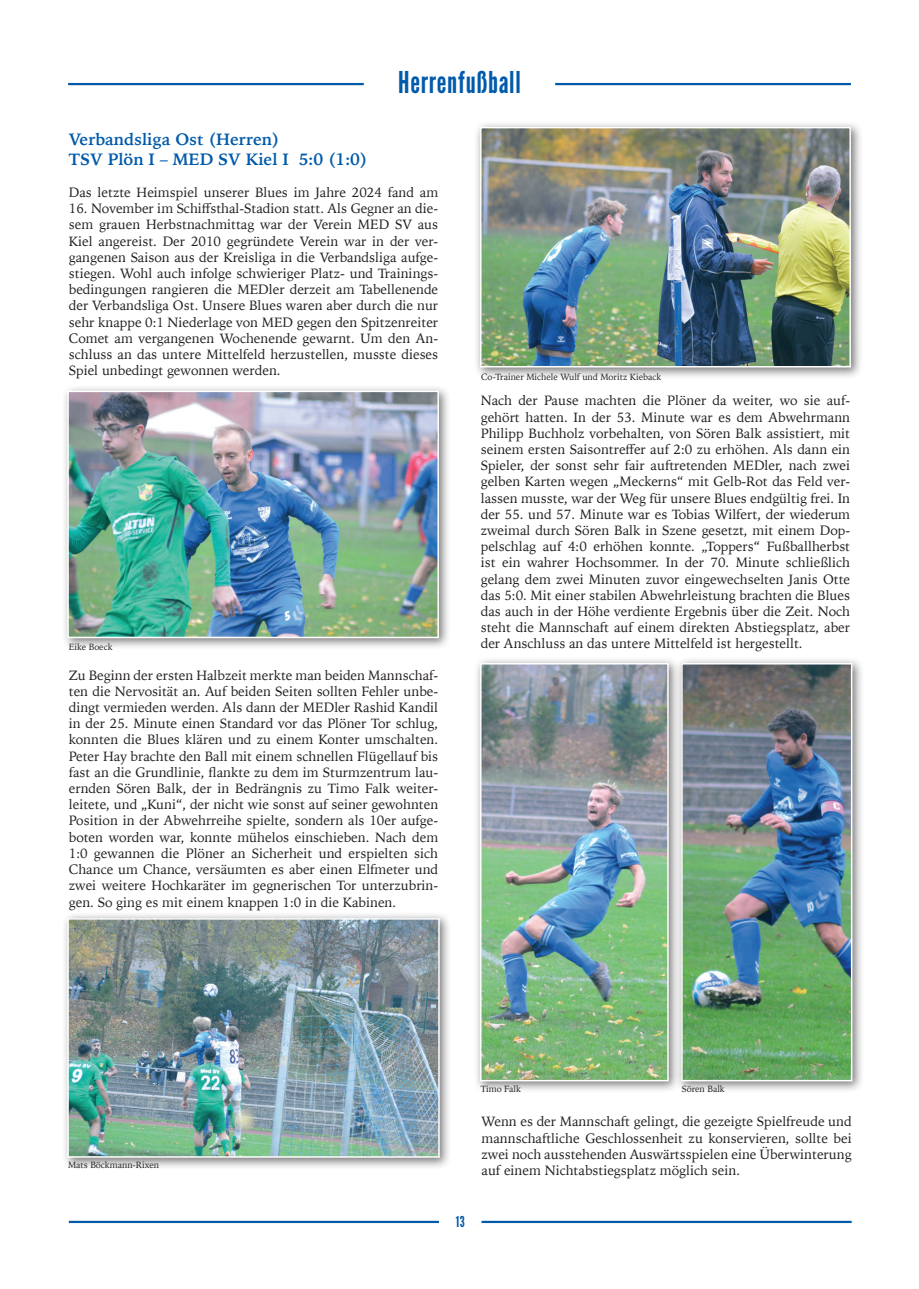
<style>
.page{position:relative;width:919px;height:1289px;background:#fff}
.page>*{position:absolute;margin:0;border:0;box-sizing:border-box;transform-origin:0 0}
.t1{font:30px "League Gothic";letter-spacing:.025em;color:#015aaa}
.t2{font:700 16.5px/19.8px "Iowan Old Style";color:#015aaa}
.t3{font:15px "League Gothic";color:#015aaa}
.t4{font:13.5px/16.2px "Iowan Old Style";color:#231f20;text-align:justify}
.t5{font:9px "Iowan Old Style";color:#231f20}
</style>
<div class="page">
<hr style="left:69px;top:1220px;width:370px;height:2px;background:#015aaa">
<hr style="left:481px;top:1220px;width:370px;height:2px;background:#015aaa">
<hr style="left:68px;top:83px;width:296px;height:2px;background:#015aaa">
<hr style="left:555px;top:83px;width:295px;height:2px;background:#015aaa">
<div style="left:61px;top:384px;width:390px;height:266px;background:#231f20;opacity:.6"></div>
<img style="left:70px;top:393px;width:366px;height:242px">
<div style="left:67px;top:390px;width:372px;height:248px;border:2px solid #fff"></div>
<div style="left:61px;top:912px;width:391px;height:257px;background:#231f20;opacity:.6"></div>
<img style="left:70px;top:921px;width:366px;height:233px">
<div style="left:67px;top:918px;width:372px;height:239px;border:2px solid #fff"></div>
<div style="left:474px;top:121px;width:389px;height:259px;background:#231f20;opacity:.6"></div>
<img style="left:483px;top:130px;width:364px;height:234px">
<div style="left:480px;top:127px;width:370px;height:240px;border:2px solid #fff"></div>
<div style="left:474px;top:657px;width:207px;height:436px;background:#231f20;opacity:.6"></div>
<img style="left:483px;top:666px;width:182px;height:412px">
<div style="left:480px;top:663px;width:188px;height:418px;border:2px solid #fff"></div>
<div style="left:675px;top:657px;width:189px;height:436px;background:#231f20;opacity:.6"></div>
<img style="left:684px;top:666px;width:165px;height:412px">
<div style="left:681px;top:663px;width:171px;height:418px;border:2px solid #fff"></div>
<h1 class="t1" style="left:398px;top:64px;width:124px">Herrenfußball</h1>
<p class="t2" style="left:69px;top:128px;width:300px">Verbandsliga Ost (Herren)<br>TSV Plön I – MED SV Kiel I 5:0 (1:0)</p>
<p class="t4" style="left:69px;top:183px;width:371px">Das letzte Heimspiel unserer Blues im Jahre 2024 fand am</p>
<p class="t4" style="left:69px;top:200px;width:371px">16. November im Schiffsthal-Stadion statt. Als Gegner an die&shy;sem grauen Herbstnachmittag war der Verein MED SV aus Kiel angereist. Der 2010 gegründete Verein war in der ver&shy;gangenen Saison aus der Kreisliga in die Verbandsliga aufge&shy;stiegen. Wohl auch infolge schwieriger Platz- und Trainings&shy;bedingungen rangieren die MEDler derzeit am Tabellenende der Verbandsliga Ost. Unsere Blues waren aber durch die nur sehr knappe 0:1 Niederlage von MED gegen den Spitzenreiter Comet am vergangenen Wochenende gewarnt. Um den An&shy;schluss an das untere Mittelfeld herzustellen, musste dieses Spiel unbedingt gewonnen werden.</p>
<p class="t5" style="left:481px;top:368px;width:182px">Co-Trainer Michele Wulf und Moritz Kieback</p>
<p class="t4" style="left:480px;top:392px;width:371px">Nach der Pause machten die Plöner da weiter, wo sie auf&shy;gehört hatten. In der 53. Minute war es dem Abwehrmann Philipp Buchholz vorbehalten, von Sören Balk assistiert, mit seinem ersten Saisontreffer auf 2:0 zu erhöhen. Als dann ein Spieler, der sonst sehr fair auftretenden MEDler, nach zwei gelben Karten wegen „Meckerns“ mit Gelb-Rot das Feld ver&shy;lassen musste, war der Weg für unsere Blues endgültig frei. In der 55. und 57. Minute war es Tobias Wilfert, der wiederum zweimal durch Sören Balk in Szene gesetzt, mit einem Dop&shy;pelschlag auf 4:0 erhöhen konnte. „Toppers“ Fußballherbst ist ein wahrer Hochsommer. In der 70. Minute schließlich gelang dem zwei Minuten zuvor eingewechselten Janis Otte das 5:0. Mit einer stabilen Abwehrleistung brachten die Blues das auch in der Höhe verdiente Ergebnis über die Zeit. Noch steht die Mannschaft auf einem direkten Abstiegsplatz, aber</p>
<p class="t5" style="left:69px;top:638px;width:45px">Eike Boeck</p>
<p class="t4" style="left:480px;top:635px;width:323px">der Anschluss an das untere Mittelfeld ist hergestellt.</p>
<p class="t4" style="left:69px;top:666px;width:371px">Zu Beginn der ersten Halbzeit merkte man beiden Mannschaf&shy;ten die Nervosität an. Auf beiden Seiten sollten Fehler unbe&shy;dingt vermieden werden. Als dann der MEDler Rashid Kandil in der 25. Minute einen Standard vor das Plöner Tor schlug, konnten die Blues klären und zu einem Konter umschalten.<br>Peter Hay brachte den Ball mit einem schnellen Flügellauf bis fast an die Grundlinie, flankte zu dem im Sturmzentrum lau&shy;ernden Sören Balk, der in Bedrängnis zu Timo Falk weiter&shy;leitete, und „Kuni“, der nicht wie sonst auf seiner gewohnten Position in der Abwehrreihe spielte, sondern als 10er aufge&shy;boten worden war, konnte mühelos einschieben. Nach dem 1:0 gewannen die Plöner an Sicherheit und erspielten sich Chance um Chance, versäumten es aber einen Elfmeter und zwei weitere Hochkaräter im gegnerischen Tor unterzubrin&shy;gen. So ging es mit einem knappen 1:0 in die Kabinen.</p>
<p class="t5" style="left:68px;top:1157px;width:93px">Mats Böckmann-Rixen</p>
<p class="t3" style="left:456px;top:1212px;width:10px">13</p>
<p class="t5" style="left:480px;top:1080px;width:42px">Timo Falk</p>
<p class="t5" style="left:681px;top:1080px;width:44px">Sören Balk</p>
<p class="t4" style="left:481px;top:1112px;width:371px">Wenn es der Mannschaft gelingt, die gezeigte Spielfreude und mannschaftliche Geschlossenheit zu konservieren, sollte bei zwei noch ausstehenden Auswärtsspielen eine Überwinterung auf einem Nichtabstiegsplatz möglich sein.</p>
</div>
